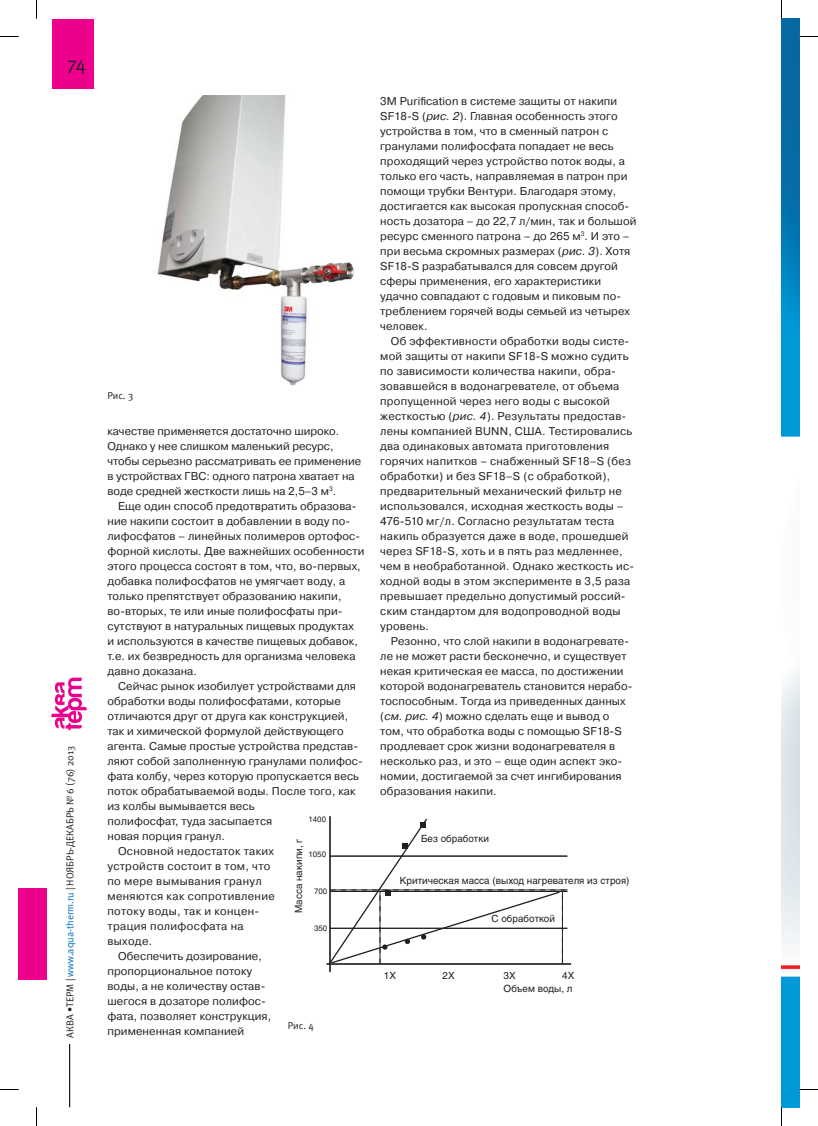
<style>
.page{position:relative;width:818px;height:1126px;background:#fff}
.page>*{position:absolute;margin:0;border:0;box-sizing:border-box;transform-origin:0 0}
.t1{font:18.75px "Meta Normal C";color:#231f20}
.t2{font:11.25px/15px "Pragmatica";letter-spacing:.01em;color:#231f20}
.t3{font:11.25px "Pragmatica";letter-spacing:.03em;color:#231f20}
.t4{font:10px "Meta Normal C";color:#231f20}
.t5{font:9.75px "Helios C";color:#231f20}
.t6{font:7.88px "Helios C";color:#231f20}
.s1{color:#006cb7}
.s2{font-style:italic}
</style>
<div class="page">
<div style="left:52px;top:19px;width:41px;height:70px;background:#ec008c"></div>
<hr style="left:69px;top:1043px;width:1px;height:64px;background:#231f20">
<div style="left:19px;top:888px;width:28px;height:91px;background:#ec008c"></div>
<svg style="left:51px;top:677px;width:36px;height:53px"></svg>
<hr style="left:329px;top:816px;width:1px;height:155px;background:#231f20">
<hr style="left:326px;top:963px;width:244px;height:1px;background:#231f20">
<svg style="left:327px;top:817px;width:240px;height:148px"></svg>
<img style="left:781px;top:19px;width:17px;height:1088px">
<img style="left:157px;top:96px;width:197px;height:290px">
<svg style="left:0;top:36px;width:19px;height:1px"></svg>
<svg style="left:798px;top:36px;width:19px;height:1px"></svg>
<svg style="left:0;top:1089px;width:19px;height:1px"></svg>
<svg style="left:798px;top:1088px;width:19px;height:2px"></svg>
<svg style="left:36px;top:0;width:1px;height:19px"></svg>
<svg style="left:36px;top:1107px;width:1px;height:18px"></svg>
<h1 class="t1" style="left:67px;top:57px;width:20px">74</h1>
<p class="t4" style="left:66px;top:1037px;width:293px;rotate:-90deg">АКВА •ТЕРМ | <span class="s1">www.aqua-therm.ru</span> | НОЯБРЬ-ДЕКАБРЬ № 6 (76) 2013</p>
<p class="t4" style="left:107px;top:392px;width:27px">Рис. 3</p>
<p class="t2" style="left:107px;top:425px;width:255px">качестве применяется достаточно широко.<br>Однако у нее слишком маленький ресурс, чтобы серьезно рассматривать ее применение в устройствах ГВС: одного патрона хватает на воде средней жесткости лишь на 2,5–3 м<sup>3</sup>.</p>
<p class="t2" style="left:107px;top:500px;width:258px;text-indent:11px">Еще один способ предотвратить образова&shy;ние накипи состоит в добавлении в воду по&shy;лифосфатов – линейных полимеров ортофос&shy;форной кислоты. Две важнейших особенности этого процесса состоят в том, что, во-первых, добавка полифосфатов не умягчает воду, а только препятствует образованию накипи, во-вторых, те или иные полифосфаты при&shy;сутствуют в натуральных пищевых продуктах<br>и используются в качестве пищевых добавок, т.е. их безвредность для организма человека давно доказана.</p>
<p class="t2" style="left:118px;top:680px;width:239px">Сейчас рынок изобилует устройствами для</p>
<p class="t2" style="left:107px;top:695px;width:235px">обработки воды полифосфатами, которые</p>
<p class="t2" style="left:107px;top:710px;width:242px">отличаются друг от друга как конструкцией,</p>
<p class="t2" style="left:107px;top:725px;width:238px">так и химической формулой действующего</p>
<p class="t2" style="left:107px;top:740px;width:252px">агента. Самые простые устройства представ-</p>
<p class="t2" style="left:107px;top:755px;width:257px">ляют собой заполненную гранулами полифос-</p>
<p class="t2" style="left:107px;top:770px;width:253px">фата колбу, через которую пропускается весь</p>
<p class="t2" style="left:107px;top:785px;width:250px">поток обрабатываемой воды. После того, как</p>
<p class="t2" style="left:107px;top:800px;width:148px">из колбы вымывается весь</p>
<p class="t2" style="left:107px;top:815px;width:166px">полифосфат, туда засыпается</p>
<p class="t2" style="left:107px;top:830px;width:119px">новая порция гранул.</p>
<p class="t3" style="left:118px;top:847px;width:157px">Основной недостаток таких</p>
<p class="t3" style="left:107px;top:862px;width:164px">устройств состоит в том, что</p>
<p class="t3" style="left:107px;top:877px;width:156px">по мере вымывания гранул</p>
<p class="t3" style="left:107px;top:892px;width:169px">меняются как сопротивление</p>
<p class="t3" style="left:107px;top:907px;width:153px">потоку воды, так и концен-</p>
<p class="t3" style="left:107px;top:922px;width:138px">трация полифосфата на</p>
<p class="t2" style="left:107px;top:935px;width:46px">выходе.</p>
<p class="t2" style="left:118px;top:950px;width:145px">Обеспечить дозирование,</p>
<p class="t2" style="left:107px;top:965px;width:146px">пропорциональное потоку</p>
<p class="t2" style="left:107px;top:979px;width:159px">воды, а не количеству остав-</p>
<p class="t2" style="left:107px;top:994px;width:160px">шегося в дозаторе полифос-</p>
<p class="t2" style="left:107px;top:1009px;width:165px">фата, позволяет конструкция,</p>
<p class="t2" style="left:107px;top:1024px;width:138px">примененная компанией</p>
<p class="t6" style="left:308px;top:814px;width:19px">1400</p>
<p class="t5" style="left:292px;top:912px;width:76px;rotate:-90deg">Масса накипи, г</p>
<p class="t6" style="left:308px;top:849px;width:19px">1050</p>
<p class="t6" style="left:314px;top:886px;width:15px">700</p>
<p class="t6" style="left:314px;top:923px;width:15px">350</p>
<p class="t4" style="left:288px;top:1021px;width:27px">Рис. 4</p>
<p class="t2" style="left:380px;top:94px;width:257px">3М Purification в системе защиты от накипи SF18-S (<span class="s2">рис. 2</span>). Главная особенность этого устройства в том, что в сменный патрон с гранулами полифосфата попадает не весь проходящий через устройство поток воды, а только его часть, направляемая в патрон при помощи трубки Вентури. Благодаря этому, достигается как высокая пропускная способ&shy;ность дозатора – до 22,7 л/мин, так и большой ресурс сменного патрона – до 265 м<sup>3</sup>. И это – при весьма скромных размерах (<span class="s2">рис. 3</span>). Хотя SF18-S разрабатывался для совсем другой сферы применения, его характеристики удачно совпадают с годовым и пиковым по&shy;треблением горячей воды семьей из четырех человек.</p>
<p class="t2" style="left:380px;top:335px;width:255px;text-indent:11px">Об эффективности обработки воды систе&shy;мой защиты от накипи SF18-S можно судить по зависимости количества накипи, обра&shy;зовавшейся в водонагревателе, от объема пропущенной через него воды с высокой жесткостью (<span class="s2">рис. 4</span>). Результаты предостав&shy;лены компанией BUNN, США. Тестировались два одинаковых автомата приготовления горячих напитков – снабженный SF18–S (без обработки) и без SF18–S (с обработкой), предварительный механический фильтр не использовался, исходная жесткость воды – 476-510 мг/л. Согласно результатам теста накипь образуется даже в воде, прошедшей через SF18-S, хоть и в пять раз медленнее, чем в необработанной. Однако жесткость ис&shy;ходной воды в этом эксперименте в 3,5 раза превышает предельно допустимый россий&shy;ским стандартом для водопроводной воды уровень.</p>
<p class="t2" style="left:380px;top:635px;width:253px;text-indent:11px">Резонно, что слой накипи в водонагревате&shy;ле не может расти бесконечно, и существует некая критическая ее масса, по достижении которой водонагреватель становится нерабо&shy;тоспособным. Тогда из приведенных данных (<span class="s2">см. рис. 4</span>) можно сделать еще и вывод о том, что обработка воды с помощью SF18-S продлевает срок жизни водонагревателя в несколько раз, и это – еще один аспект эко&shy;номии, достигаемой за счет ингибирования образования накипи.</p>
<p class="t5" style="left:421px;top:832px;width:69px">Без обработки</p>
<p class="t5" style="left:399px;top:874px;width:231px">Критическая масса (выход нагревателя из строя)</p>
<p class="t5" style="left:491px;top:912px;width:65px">С обработкой</p>
<p class="t5" style="left:384px;top:969px;width:14px">1Х</p>
<p class="t5" style="left:442px;top:969px;width:14px">2Х</p>
<p class="t5" style="left:503px;top:969px;width:14px">3Х</p>
<p class="t5" style="left:562px;top:969px;width:14px">4Х</p>
<p class="t5" style="left:503px;top:982px;width:70px">Объем воды, л</p>
</div>
